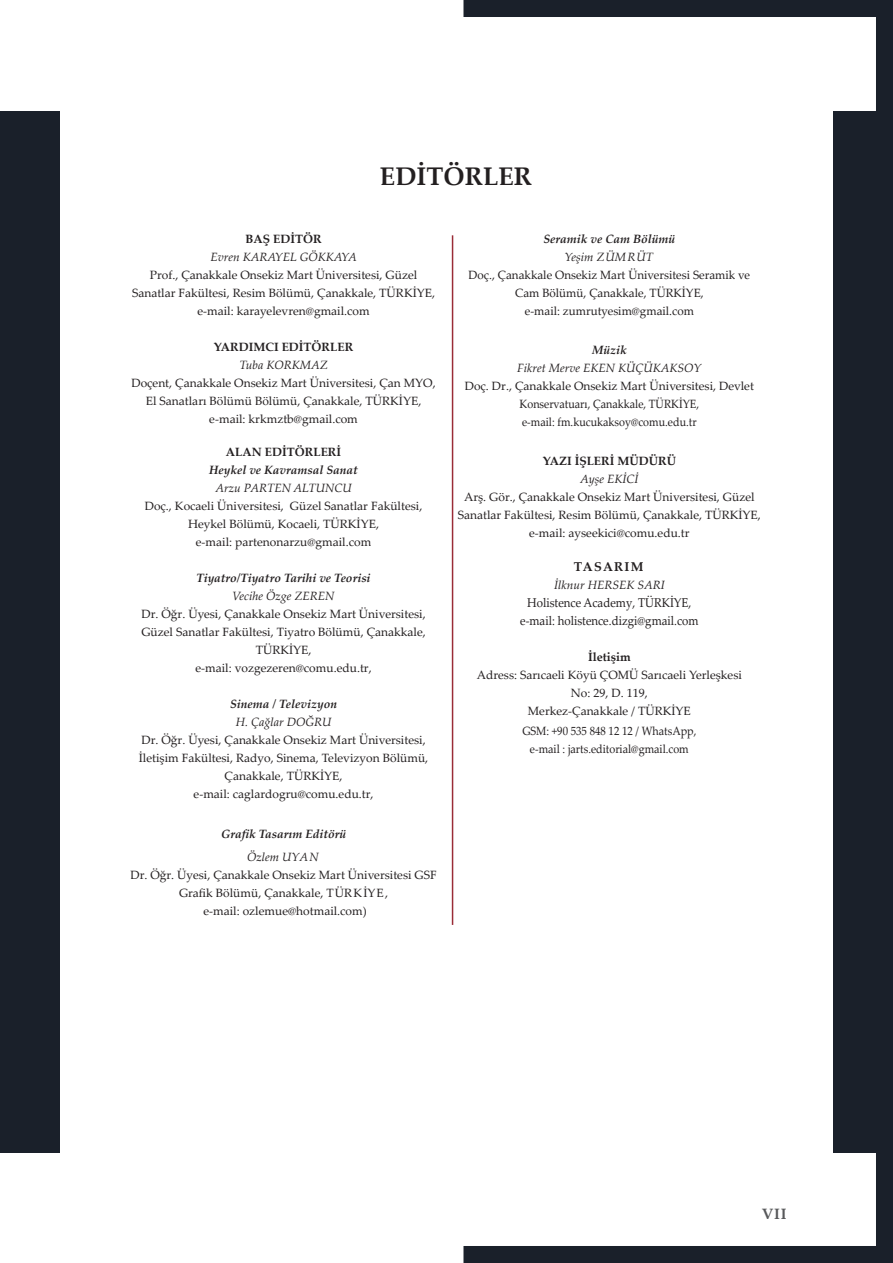
<style>
.page{position:relative;width:893px;height:1263px;background:#fff}
.page>*{position:absolute;margin:0;border:0;box-sizing:border-box;transform-origin:0 0}
.t1{font:700 25.5px "Palatino Linotype";color:#231f20}
.t2{font:700 15px "Palatino Linotype";color:#57585a}
.t3{font:12.75px/18px "Palatino Linotype";color:#231f20;text-align:center;scale:.9 1}
.t4{font:700 12.75px "Palatino Linotype";letter-spacing:.095em;color:#231f20}
.t5{font:12px/18px "Palatino Linotype";color:#231f20;text-align:center}
.t6{font:italic 12px "Palatino Linotype";color:#231f20}
.t7{font:italic 700 12px "Palatino Linotype";color:#231f20}
.t8{font:700 12px "Palatino Linotype";color:#231f20}
.t9{font:12px/18px "Palatino Linotype";color:#231f20;text-align:center;scale:.9 1}
</style>
<div class="page">
<svg style="left:463px;top:0;width:430px;height:1263px"></svg>
<hr style="left:452px;top:235px;width:1px;height:690px;background:#9a2c37">
<div style="left:0;top:111px;width:60px;height:1041px;background:#1a202a"></div>
<div style="left:833px;top:111px;width:60px;height:1041px;background:#1a202a"></div>
<h1 class="t1" style="left:380px;top:158px;width:154px">EDİTÖRLER</h1>
<p class="t8" style="left:246px;top:230px;width:78px">BAŞ EDİTÖR</p>
<p class="t6" style="left:210px;top:248px;width:148px">Evren KARAYEL GÖKKAYA</p>
<p class="t5" style="left:132px;top:265px;width:305px">Prof., Çanakkale Onsekiz Mart Üniversitesi, Güzel<br>Sanatlar Fakültesi, Resim Bölümü, Çanakkale, TÜRKİYE, e-mail: karayelevren@gmail.com</p>
<p class="t8" style="left:214px;top:338px;width:141px">YARDIMCI EDİTÖRLER</p>
<p class="t6" style="left:239px;top:356px;width:90px">Tuba KORKMAZ</p>
<p class="t5" style="left:131px;top:373px;width:306px">Doçent, Çanakkale Onsekiz Mart Üniversitesi, Çan MYO,<br>El Sanatları Bölümü Bölümü, Çanakkale, TÜRKİYE, e-mail: krkmztb@gmail.com</p>
<p class="t8" style="left:226px;top:443px;width:117px">ALAN EDİTÖRLERİ</p>
<p class="t7" style="left:209px;top:461px;width:150px">Heykel ve Kavramsal Sanat</p>
<p class="t6" style="left:215px;top:479px;width:138px">Arzu PARTEN ALTUNCU</p>
<p class="t5" style="left:145px;top:496px;width:279px">Doç., Kocaeli Üniversitesi, Güzel Sanatlar Fakültesi,<br>Heykel Bölümü, Kocaeli, TÜRKİYE,<br>e-mail: partenonarzu@gmail.com</p>
<p class="t7" style="left:196px;top:569px;width:176px">Tiyatro/Tiyatro Tarihi ve Teorisi</p>
<p class="t6" style="left:233px;top:587px;width:103px">Vecihe Özge ZEREN</p>
<p class="t5" style="left:141px;top:604px;width:286px">Dr. Öğr. Üyesi, Çanakkale Onsekiz Mart Üniversitesi, Güzel Sanatlar Fakültesi, Tiyatro Bölümü, Çanakkale, TÜRKİYE,<br>e-mail: vozgezeren@comu.edu.tr,</p>
<p class="t7" style="left:230px;top:695px;width:108px">Sinema / Televizyon</p>
<p class="t6" style="left:236px;top:713px;width:97px">H. Çağlar DOĞRU</p>
<p class="t5" style="left:139px;top:730px;width:291px">Dr. Öğr. Üyesi, Çanakkale Onsekiz Mart Üniversitesi, İletişim Fakültesi, Radyo, Sinema, Televizyon Bölümü, Çanakkale, TÜRKİYE,<br>e-mail: caglardogru@comu.edu.tr,</p>
<p class="t7" style="left:221px;top:826px;width:127px">Grafik Tasarım Editörü</p>
<p class="t6" style="left:247px;top:848px;width:73px">Özlem UYAN</p>
<p class="t5" style="left:130px;top:865px;width:308px">Dr. Öğr. Üyesi, Çanakkale Onsekiz Mart Üniversitesi GSF<br>Grafik Bölümü, Çanakkale, TÜRKİYE,<br>e-mail: ozlemue@hotmail.com)</p>
<p class="t7" style="left:543px;top:230px;width:133px">Seramik ve Cam Bölümü</p>
<p class="t6" style="left:564px;top:248px;width:90px">Yeşim ZÜMRÜT</p>
<p class="t5" style="left:469px;top:265px;width:283px">Doç., Çanakkale Onsekiz Mart Üniversitesi Seramik ve<br>Cam Bölümü, Çanakkale, TÜRKİYE,<br>e-mail: zumrutyesim@gmail.com</p>
<p class="t7" style="left:592px;top:341px;width:36px">Müzik</p>
<p class="t6" style="left:517px;top:359px;width:186px">Fikret Merve EKEN KÜÇÜKAKSOY</p>
<p class="t5" style="left:465px;top:376px;width:291px">Doç. Dr., Çanakkale Onsekiz Mart Üniversitesi, Devlet<br>Konservatuarı, Çanakkale, TÜRKİYE,<br>e-mail: fm.kucukaksoy@comu.edu.tr</p>
<p class="t8" style="left:543px;top:452px;width:135px">YAZI İŞLERİ MÜDÜRÜ</p>
<p class="t6" style="left:580px;top:470px;width:60px">Ayşe EKİCİ</p>
<p class="t5" style="left:458px;top:487px;width:305px">Arş. Gör., Çanakkale Onsekiz Mart Üniversitesi, Güzel<br>Sanatlar Fakültesi, Resim Bölümü, Çanakkale, TÜRKİYE, e-mail: ayseekici@comu.edu.tr</p>
<p class="t4" style="left:574px;top:558px;width:71px">TASARIM</p>
<p class="t6" style="left:554px;top:577px;width:112px">İlknur HERSEK SARI</p>
<p class="t3" style="left:520px;top:593px;width:200px">Holistence Academy, TÜRKİYE, e-mail: holistence.dizgi@gmail.com</p>
<p class="t8" style="left:588px;top:649px;width:44px">İletişim</p>
<p class="t5" style="left:477px;top:666px;width:267px">Adress: Sarıcaeli Köyü ÇOMÜ Sarıcaeli Yerleşkesi<br>No: 29, D. 119,<br>Merkez-Çanakkale / TÜRKİYE</p>
<p class="t9" style="left:522px;top:721px;width:195px">GSM: +90 535 848 12 12 / WhatsApp, e-mail : jarts.editorial@gmail.com</p>
<p class="t2" style="left:762px;top:1203px;width:26px">VII</p>
</div>
